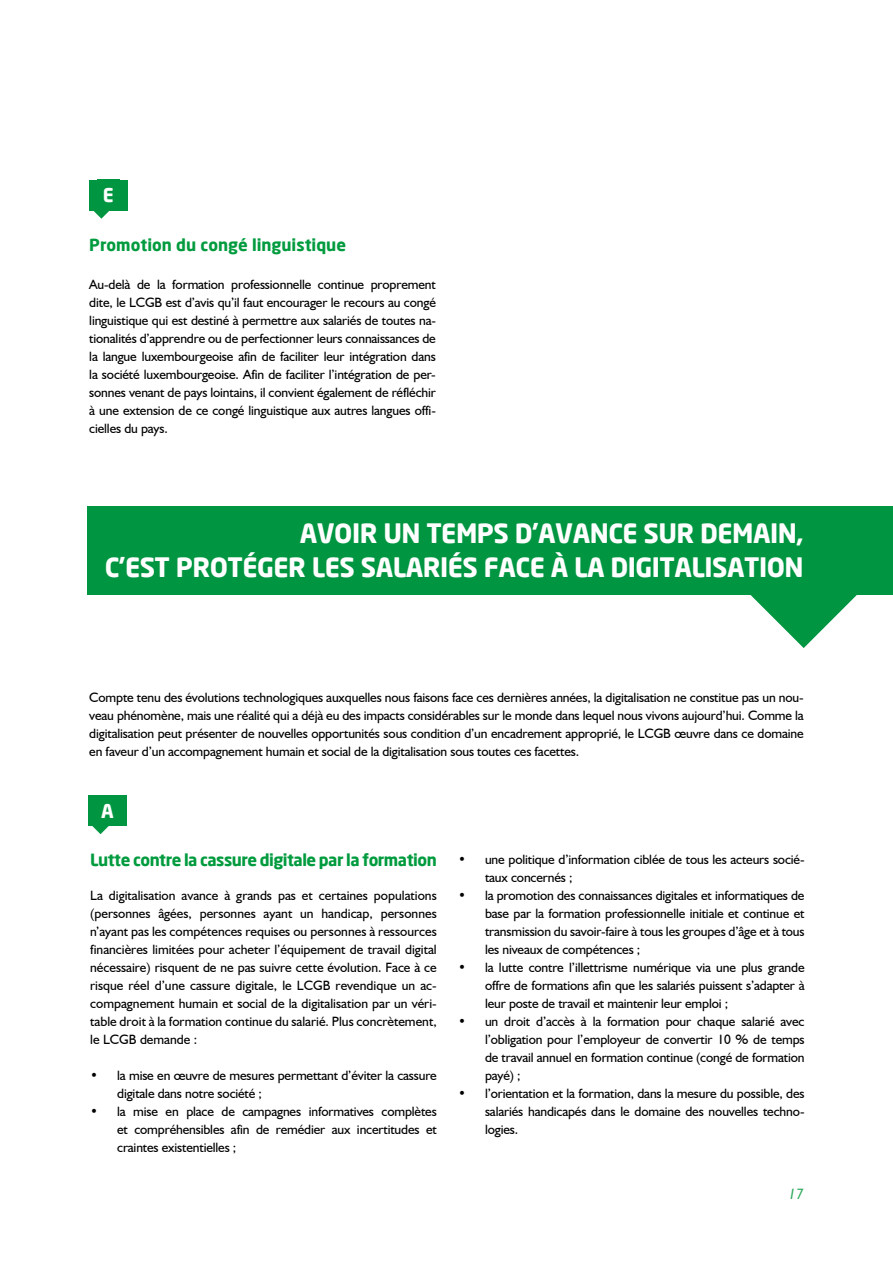
<style>
.page{position:relative;width:893px;height:1263px;background:#fff}
.page>*{position:absolute;margin:0;border:0;box-sizing:border-box;transform-origin:0 0}
.t1{font:700 26.25px/34.5px "Neo Sans";letter-spacing:-.02em;color:#fff;text-align:right}
.t2{font:700 18.9px "Neo Sans";color:#fff}
.t3{font:700 16.5px "Neo Sans";letter-spacing:-.03em;color:#009b3e}
.t4{font:700 16.5px "Neo Sans";color:#009b3e}
.t5{font:italic 15px "Humanist 521 BT";color:#30ab5c}
.t6{font:13.5px/18px "Humanist 521 BT";letter-spacing:-.01em;color:#000;text-align:justify}
</style>
<div class="page">
<div style="left:88px;top:795px;width:39px;height:31px;background:#009641"></div>
<svg style="left:92px;top:826px;width:17px;height:8px"></svg>
<div style="left:89px;top:180px;width:38px;height:30px;background:#009641"></div>
<svg style="left:93px;top:210px;width:17px;height:9px"></svg>
<svg style="left:750px;top:595px;width:107px;height:53px"></svg>
<div style="left:87px;top:506px;width:806px;height:89px;background:#009641"></div>
<h2 class="t2" style="left:103px;top:183px;width:12px">E</h2>
<p class="t4" style="left:89px;top:234px;width:258px">Promotion du congé linguistique</p>
<p class="t6" style="left:89px;top:275px;width:348px">Au-delà de la formation professionnelle continue proprement dite, le LCGB est d’avis qu’il faut encourager le recours au congé linguistique qui est destiné à permettre aux salariés de toutes na&shy;tionalités d’apprendre ou de perfectionner leurs connaissances de la langue luxembourgeoise afin de faciliter leur intégration dans la société luxembourgeoise. Afin de faciliter l’intégration de per&shy;sonnes venant de pays lointains, il convient également de réfléchir à une extension de ce congé linguistique aux autres langues offi&shy;cielles du pays.</p>
<h1 class="t1" style="left:105px;top:515px;width:700px">AVOIR UN TEMPS D’AVANCE SUR DEMAIN,<br>C’EST PROTÉGER LES SALARIÉS FACE À LA DIGITALISATION</h1>
<p class="t6" style="left:89px;top:688px;width:716px">Compte tenu des évolutions technologiques auxquelles nous faisons face ces dernières années, la digitalisation ne constitue pas un nou&shy;veau phénomène, mais une réalité qui a déjà eu des impacts considérables sur le monde dans lequel nous vivons aujourd’hui. Comme la digitalisation peut présenter de nouvelles opportunités sous condition d’un encadrement approprié, le LCGB œuvre dans ce domaine en faveur d’un accompagnement humain et social de la digitalisation sous toutes ces facettes.</p>
<h2 class="t2" style="left:101px;top:798px;width:14px">A</h2>
<p class="t3" style="left:90px;top:849px;width:348px">Lutte contre la cassure digitale par la formation</p>
<p class="t6" style="left:90px;top:886px;width:348px">La digitalisation avance à grands pas et certaines populations (personnes âgées, personnes ayant un handicap, personnes n’ayant pas les compétences requises ou personnes à ressources financières limitées pour acheter l’équipement de travail digital nécessaire) risquent de ne pas suivre cette évolution. Face à ce risque réel d’une cassure digitale, le LCGB revendique un ac&shy;compagnement humain et social de la digitalisation par un véri&shy;table droit à la formation continue du salarié. Plus concrètement, le LCGB demande :</p>
<p class="t6" style="left:117px;top:1066px;width:321px;text-indent:-27px">• la mise en œuvre de mesures permettant d’éviter la cassure digitale dans notre société ;</p>
<p class="t6" style="left:117px;top:1102px;width:321px;text-indent:-27px">• la mise en place de campagnes informatives complètes et compréhensibles afin de remédier aux incertitudes et craintes existentielles ;</p>
<p class="t6" style="left:485px;top:850px;width:321px;text-indent:-27px">• une politique d’information ciblée de tous les acteurs socié&shy;taux concernés ;</p>
<p class="t6" style="left:485px;top:886px;width:321px;text-indent:-27px">• la promotion des connaissances digitales et informatiques de base par la formation professionnelle initiale et continue et transmission du savoir-faire à tous les groupes d’âge et à tous les niveaux de compétences ;</p>
<p class="t6" style="left:485px;top:958px;width:321px;text-indent:-27px">• la lutte contre l’illettrisme numérique via une plus grande offre de formations afin que les salariés puissent s’adapter à leur poste de travail et maintenir leur emploi ;</p>
<p class="t6" style="left:485px;top:1012px;width:321px;text-indent:-27px">• un droit d’accès à la formation pour chaque salarié avec l’obligation pour l’employeur de convertir 10 % de temps de travail annuel en formation continue (congé de formation payé) ;</p>
<p class="t6" style="left:485px;top:1084px;width:321px;text-indent:-27px">• l’orientation et la formation, dans la mesure du possible, des salariés handicapés dans le domaine des nouvelles techno&shy;logies.</p>
<p class="t5" style="left:788px;top:1184px;width:17px">17</p>
</div>
